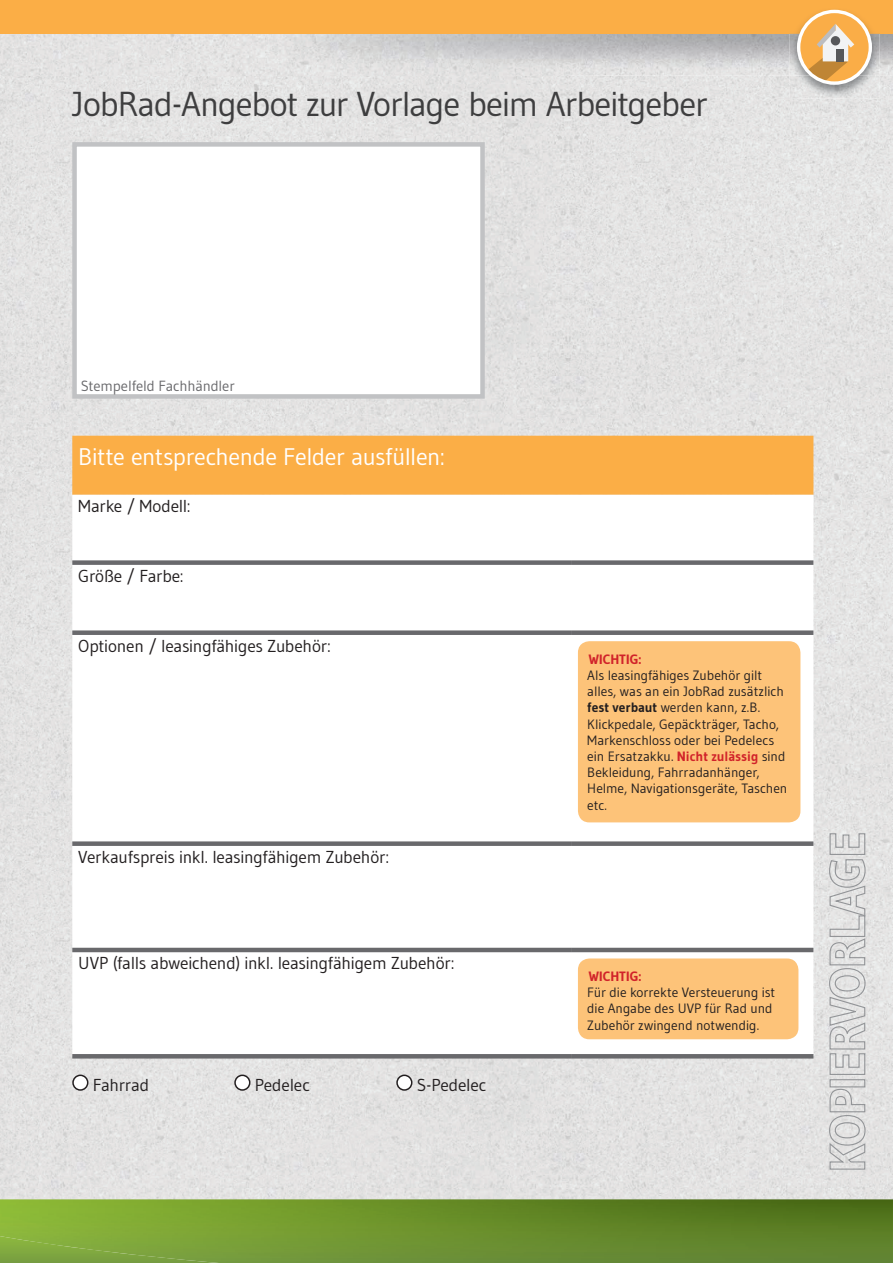
<style>
.page{position:relative;width:893px;height:1263px;background:#fff}
.page>*{position:absolute;margin:0;border:0;box-sizing:border-box;transform-origin:0 0}
.t1{font:34.5px "Gudea";letter-spacing:-.03em;color:#3e3e3f}
.t2{font:24px "Gudea";letter-spacing:-.02em;color:#fff}
.t3{font:17.25px "Gudea";letter-spacing:-.015em;color:#231f20}
.t4{font:14.7px "Gudea";letter-spacing:-.01em;color:#69696c}
.t5{font:13.5px/16.2px "Gudea";color:#231f20}
.t6{font:700 13.5px "Gudea";letter-spacing:.005em;color:#d1232a}
.s1{font-weight:700}
.s2{font-weight:700;color:#d1232a}
</style>
<div class="page">
<img style="left:0;top:76px;width:568px;height:1123px">
<img style="left:568px;top:76px;width:325px;height:1123px">
<img style="left:0;top:1199px;width:893px;height:64px">
<div style="left:72px;top:142px;width:413px;height:257px;background:#fff;border:4px solid #c1c2c4"></div>
<div style="left:72px;top:436px;width:741px;height:59px;background:#fbae46"></div>
<svg style="left:72px;top:495px;width:741px;height:559px"></svg>
<div style="left:72px;top:560px;width:500px;height:5px;background:#69696c"></div>
<div style="left:572px;top:560px;width:241px;height:5px;background:#69696c"></div>
<div style="left:72px;top:630px;width:500px;height:5px;background:#69696c"></div>
<div style="left:572px;top:630px;width:241px;height:5px;background:#69696c"></div>
<div style="left:72px;top:841px;width:500px;height:5px;background:#69696c"></div>
<div style="left:572px;top:841px;width:241px;height:5px;background:#69696c"></div>
<hr style="left:72px;top:948px;width:500px;height:4px;background:#69696c">
<hr style="left:572px;top:948px;width:241px;height:4px;background:#69696c">
<hr style="left:72px;top:1054px;width:500px;height:4px;background:#69696c">
<hr style="left:572px;top:1054px;width:241px;height:4px;background:#69696c">
<div style="left:578px;top:641px;width:222px;height:181px;background:#fdc379;border-radius:11px"></div>
<div style="left:578px;top:958px;width:220px;height:81px;background:#fdc379;border-radius:11px"></div>
<div style="left:73px;top:1075px;width:15px;height:15px;background:#fff;border-radius:50%"></div>
<div style="left:72px;top:1074px;width:16px;height:17px;border:2px solid #231f20;border-radius:50%"></div>
<div style="left:235px;top:1075px;width:15px;height:15px;background:#fff;border-radius:50%"></div>
<div style="left:234px;top:1074px;width:16px;height:17px;border:2px solid #231f20;border-radius:50%"></div>
<div style="left:397px;top:1075px;width:15px;height:15px;background:#fff;border-radius:50%"></div>
<div style="left:396px;top:1074px;width:16px;height:17px;border:2px solid #231f20;border-radius:50%"></div>
<svg style="left:828px;top:1088px;width:38px;height:82px;background:#d4d4d4"></svg>
<div style="left:829px;top:1079px;width:36px;height:8px;border:1px solid #939598"></div>
<svg style="left:828px;top:833px;width:38px;height:242px;background:#d5d5d5"></svg>
<img style="left:2px;top:34px;width:891px;height:42px">
<div style="left:0;top:0;width:893px;height:34px;background:#fbae46"></div>
<img style="left:789px;top:9px;width:91px;height:89px">
<svg style="left:799px;top:11px;width:71px;height:72px"></svg>
<svg style="left:807px;top:24px;width:47px;height:58px"></svg>
<div style="left:831px;top:36px;width:9px;height:9px;background:#57585a;border-radius:50%"></div>
<div style="left:837px;top:49px;width:7px;height:12px;background:#57585a"></div>
<div style="left:797px;top:10px;width:75px;height:75px;border:3px solid #fff;border-radius:50%"></div>
<h1 class="t1" style="left:72px;top:82px;width:637px">JobRad-Angebot zur Vorlage beim Arbeitgeber</h1>
<p class="t4" style="left:81px;top:376px;width:155px">Stempelfeld Fachhändler</p>
<h2 class="t2" style="left:78px;top:442px;width:368px">Bitte entsprechende Felder ausfüllen:</h2>
<p class="t3" style="left:78px;top:495px;width:114px">Marke / Modell:</p>
<p class="t3" style="left:78px;top:565px;width:107px">Größe / Farbe:</p>
<p class="t3" style="left:78px;top:635px;width:254px">Optionen / leasingfähiges Zubehör:</p>
<p class="t3" style="left:78px;top:846px;width:312px">Verkaufspreis inkl. leasingfähigem Zubehör:</p>
<p class="t3" style="left:78px;top:952px;width:378px">UVP (falls abweichend) inkl. leasingfähigem Zubehör:</p>
<p class="t3" style="left:93px;top:1074px;width:58px">Fahrrad</p>
<p class="t3" style="left:255px;top:1074px;width:57px">Pedelec</p>
<p class="t3" style="left:417px;top:1074px;width:71px">S-Pedelec</p>
<p class="t6" style="left:589px;top:650px;width:54px">WICHTIG:</p>
<p class="t5" style="left:587px;top:667px;width:202px">Als leasingfähiges Zubehör gilt alles, was an ein JobRad zusätzlich <span class="s1">fest verbaut</span> werden kann, z.B.<br>Klickpedale, Gepäckträger, Tacho,<br>Markenschloss oder bei Pedelecs ein Ersatzakku. <span class="s2">Nicht zulässig</span> sind<br>Bekleidung, Fahrradanhänger,<br>Helme, Navigationsgeräte, Taschen etc.</p>
<p class="t6" style="left:589px;top:968px;width:54px">WICHTIG:</p>
<p class="t5" style="left:587px;top:984px;width:189px">Für die korrekte Versteuerung ist die Angabe des UVP für Rad und<br>Zubehör zwingend notwendig.</p>
</div>
